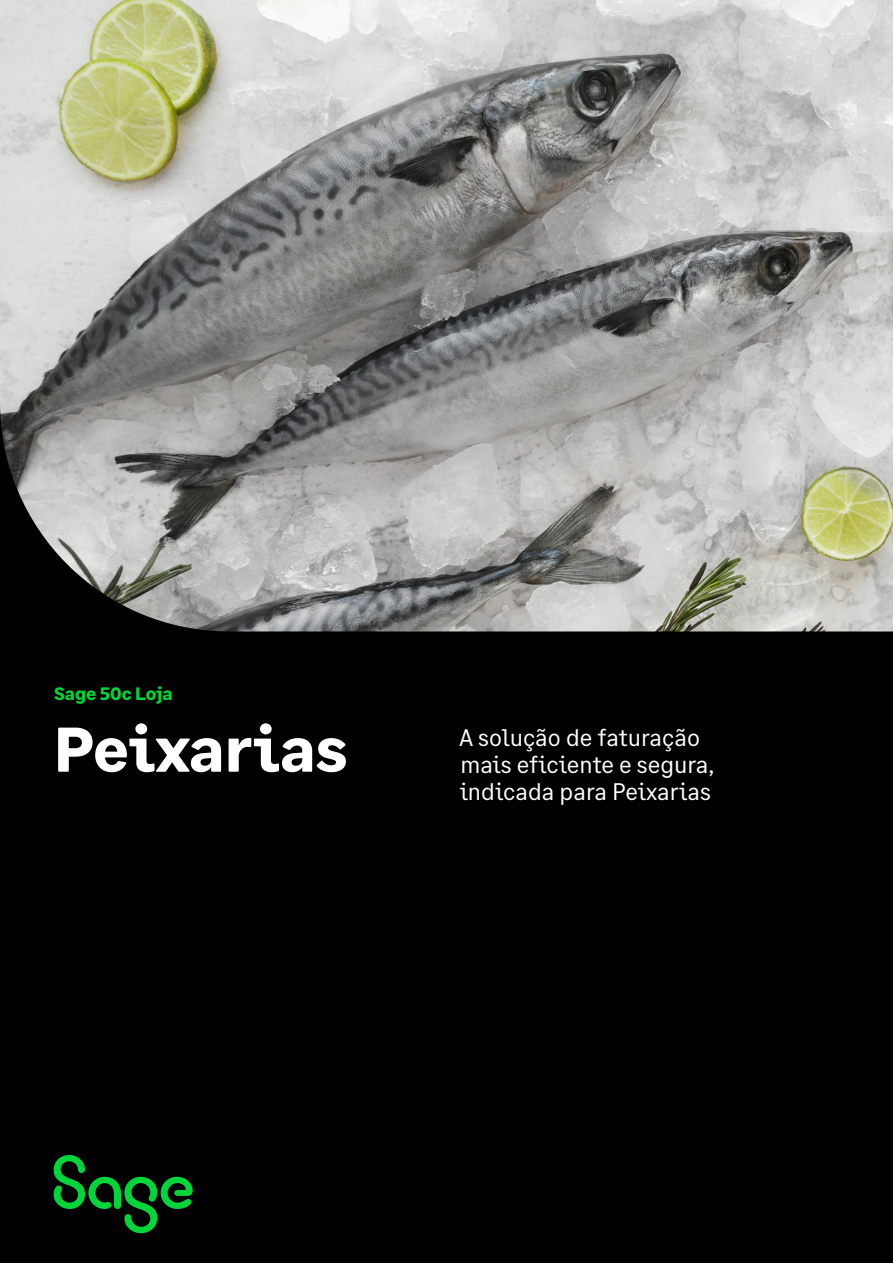
<style>
.page{position:relative;width:893px;height:1263px;background:#000}
.page>*{position:absolute;margin:0;border:0;box-sizing:border-box;transform-origin:0 0}
.Heading_1{font:700 63px "Sage Text";color:#fff}
.Heading_2{font:24px/27px "Sage Text";color:#fff}
.Heading_1-2{font:700 18px "Sage Text";color:#00d639}
</style>
<div class="page">
<svg style="left:54px;top:1155px;width:139px;height:78px"></svg>
<img style="left:0;top:0;width:893px;height:631px">
<p class="Heading_1-2" style="left:54px;top:682px;width:120px">Sage 50c Loja</p>
<p class="Heading_1" style="left:54px;top:710px;width:295px">Peixarias</p>
<p class="Heading_2" style="left:460px;top:724px;width:256px">A solução de faturação mais eficiente e segura, indicada para Peixarias</p>
</div>
